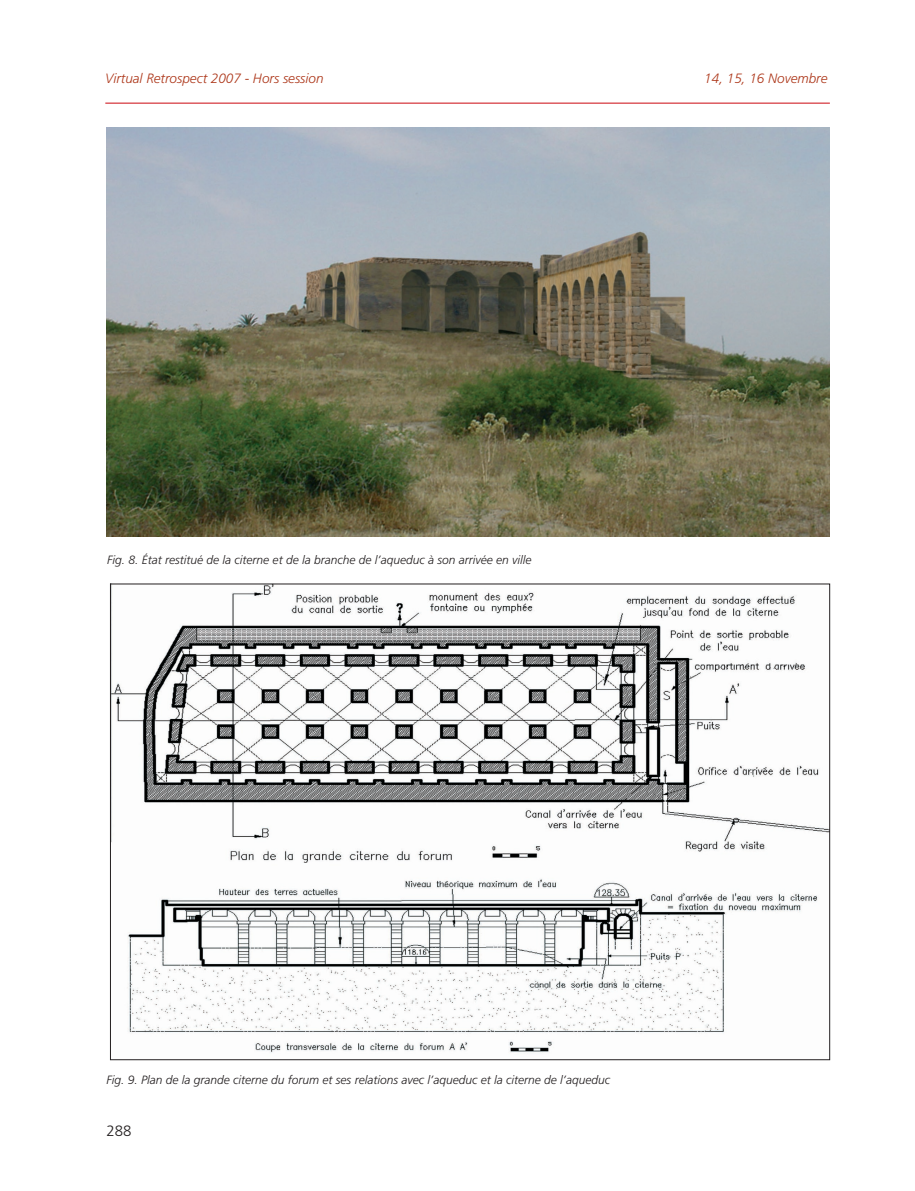
<style>
.page{position:relative;width:915px;height:1191px;background:#fff}
.page>*{position:absolute;margin:0;border:0;box-sizing:border-box;transform-origin:0 0}
.t1{font:300 15px "Frutiger";color:#231f20}
.t2{font:italic 300 13.5px "Frutiger";color:#ad371a}
.légende{font:italic 300 12px "Frutiger";color:#231f20}
</style>
<div class="page">
<hr style="left:105px;top:103px;width:724px;height:1px;background:#d1232a">
<img style="left:106px;top:128px;width:723px;height:409px">
<img style="left:112px;top:586px;width:715px;height:467px">
<p class="t2" style="left:105px;top:70px;width:220px">Virtual Retrospect 2007 - Hors session</p>
<p class="t2" style="left:704px;top:70px;width:125px">14, 15, 16 Novembre</p>
<p class="légende" style="left:107px;top:553px;width:426px">Fig. 8. État restitué de la citerne et de la branche de l’aqueduc à son arrivée en ville</p>
<p class="légende" style="left:106px;top:1072px;width:505px">Fig. 9. Plan de la grande citerne du forum et ses relations avec l’aqueduc et la citerne de l’aqueduc</p>
<p class="t1" style="left:106px;top:1122px;width:27px">288</p>
</div>
